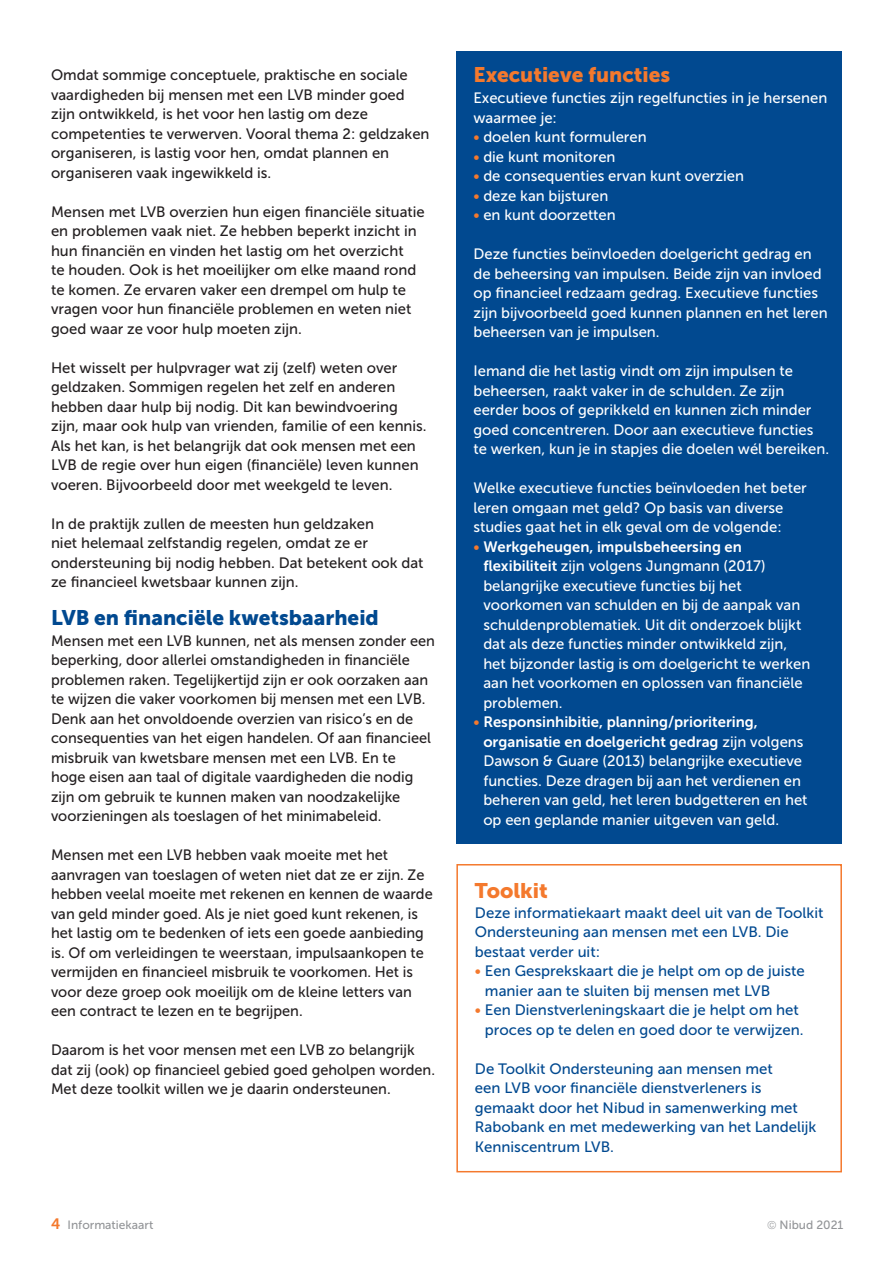
<style>
.page{position:relative;width:893px;height:1263px;background:#fff}
.page>*{position:absolute;margin:0;border:0;box-sizing:border-box;transform-origin:0 0}
.t1{font:21px "Museo Sans 900";color:#014990}
.t2{font:21px "Museo Sans 900";color:#f4792d}
.t3{font:15px/19.5px "Museo Sans 500";color:#231f20}
.t4{font:15px/19.5px "Museo Sans 500";color:#fff}
.t5{font:15px/19.5px "Museo Sans 500";color:#014990}
.t6{font:15px/19.5px "Museo Sans 700";color:#fff}
.t7{font:12px "Museo Sans 500";color:#939598}
.s1{color:#f4792d}
.s2{font-family:"Museo Sans 500";color:#f4792d}
.s3{font-family:"Museo Sans 700"}
.s4{font-family:"Museo Sans 500"}
.s5{font-family:"Museo Sans 700";font-size:15px;color:#f4792d}
</style>
<div class="page">
<div style="left:456px;top:51px;width:386px;height:793px;background:#014990"></div>
<div style="left:456px;top:864px;width:386px;height:308px;border:2px solid #f4792d"></div>
<p class="t3" style="left:51px;top:65px;width:380px">Omdat sommige conceptuele, praktische en sociale vaardigheden bij mensen met een LVB minder goed zijn ontwikkeld, is het voor hen lastig om deze competenties te verwerven. Vooral thema 2: geldzaken organiseren, is lastig voor hen, omdat plannen en organiseren vaak ingewikkeld is.</p>
<p class="t3" style="left:51px;top:202px;width:375px">Mensen met LVB overzien hun eigen financiële situatie en problemen vaak niet. Ze hebben beperkt inzicht in hun financiën en vinden het lastig om het overzicht<br>te houden. Ook is het moeilijker om elke maand rond te komen. Ze ervaren vaker een drempel om hulp te vragen voor hun financiële problemen en weten niet goed waar ze voor hulp moeten zijn.</p>
<p class="t3" style="left:51px;top:358px;width:377px">Het wisselt per hulpvrager wat zij (zelf) weten over geldzaken. Sommigen regelen het zelf en anderen hebben daar hulp bij nodig. Dit kan bewindvoering zijn, maar ook hulp van vrienden, familie of een kennis.<br>Als het kan, is het belangrijk dat ook mensen met een LVB de regie over hun eigen (financiële) leven kunnen voeren. Bijvoorbeeld door met weekgeld te leven.</p>
<p class="t3" style="left:51px;top:514px;width:374px">In de praktijk zullen de meesten hun geldzaken<br>niet helemaal zelfstandig regelen, omdat ze er ondersteuning bij nodig hebben. Dat betekent ook dat ze financieel kwetsbaar kunnen zijn.</p>
<h1 class="t1" style="left:51px;top:606px;width:329px">LVB en financiële kwetsbaarheid</h1>
<p class="t3" style="left:51px;top:631px;width:385px">Mensen met een LVB kunnen, net als mensen zonder een beperking, door allerlei omstandigheden in financiële problemen raken. Tegelijkertijd zijn er ook oorzaken aan te wijzen die vaker voorkomen bij mensen met een LVB.<br>Denk aan het onvoldoende overzien van risico’s en de consequenties van het eigen handelen. Of aan financieel misbruik van kwetsbare mensen met een LVB. En te<br>hoge eisen aan taal of digitale vaardigheden die nodig zijn om gebruik te kunnen maken van noodzakelijke voorzieningen als toeslagen of het minimabeleid.</p>
<p class="t3" style="left:51px;top:845px;width:383px">Mensen met een LVB hebben vaak moeite met het aanvragen van toeslagen of weten niet dat ze er zijn. Ze hebben veelal moeite met rekenen en kennen de waarde van geld minder goed. Als je niet goed kunt rekenen, is het lastig om te bedenken of iets een goede aanbieding is. Of om verleidingen te weerstaan, impulsaankopen te vermijden en financieel misbruik te voorkomen. Het is voor deze groep ook moeilijk om de kleine letters van een contract te lezen en te begrijpen.</p>
<p class="t3" style="left:51px;top:1040px;width:386px">Daarom is het voor mensen met een LVB zo belangrijk dat zij (ook) op financieel gebied goed geholpen worden.<br>Met deze toolkit willen we je daarin ondersteunen.</p>
<h1 class="t2" style="left:473px;top:63px;width:198px">Executieve functies</h1>
<p class="t4" style="left:473px;top:88px;width:355px">Executieve functies zijn regelfuncties in je hersenen waarmee je:</p>
<p class="t4" style="left:473px;top:127px;width:175px"><span class="s1">•</span> doelen kunt formuleren</p>
<p class="t4" style="left:473px;top:147px;width:144px"><span class="s1">•</span> die kunt monitoren</p>
<p class="t4" style="left:473px;top:166px;width:272px"><span class="s1">•</span> de consequenties ervan kunt overzien</p>
<p class="t4" style="left:473px;top:186px;width:137px"><span class="s1">•</span> deze kan bijsturen</p>
<p class="t4" style="left:473px;top:205px;width:144px"><span class="s1">•</span> en kunt doorzetten</p>
<p class="t4" style="left:473px;top:244px;width:356px">Deze functies beïnvloeden doelgericht gedrag en de beheersing van impulsen. Beide zijn van invloed op financieel redzaam gedrag. Executieve functies zijn bijvoorbeeld goed kunnen plannen en het leren beheersen van je impulsen.</p>
<p class="t4" style="left:473px;top:361px;width:357px">Iemand die het lastig vindt om zijn impulsen te beheersen, raakt vaker in de schulden. Ze zijn eerder boos of geprikkeld en kunnen zich minder goed concentreren. Door aan executieve functies te werken, kun je in stapjes die doelen wél bereiken.</p>
<p class="t4" style="left:473px;top:478px;width:335px">Welke executieve functies beïnvloeden het beter leren omgaan met geld? Op basis van diverse studies gaat het in elk geval om de volgende:</p>
<p class="t6" style="left:473px;top:537px;width:270px"><span class="s2">•</span> Werkgeheugen, impulsbeheersing en</p>
<p class="t4" style="left:483px;top:556px;width:328px"><span class="s3">flexibiliteit</span> zijn volgens Jungmann (2017) belangrijke executieve functies bij het voorkomen van schulden en bij de aanpak van schuldenproblematiek. Uit dit onderzoek blijkt dat als deze functies minder ontwikkeld zijn, het bijzonder lastig is om doelgericht te werken aan het voorkomen en oplossen van financiële problemen.</p>
<p class="t6" style="left:483px;top:712px;width:322px;text-indent:-10px"><span class="s2">•</span> Responsinhibitie, planning/prioritering, organisatie en doelgericht gedrag <span class="s4">zijn volgens</span></p>
<p class="t4" style="left:483px;top:751px;width:326px">Dawson &amp; Guare (2013) belangrijke executieve functies. Deze dragen bij aan het verdienen en beheren van geld, het leren budgetteren en het op een geplande manier uitgeven van geld.</p>
<h1 class="t2" style="left:475px;top:879px;width:74px">Toolkit</h1>
<p class="t5" style="left:475px;top:903px;width:350px">Deze informatiekaart maakt deel uit van de Toolkit<br>Ondersteuning aan mensen met een LVB. Die bestaat verder uit:</p>
<p class="t5" style="left:485px;top:961px;width:321px;text-indent:-10px"><span class="s1">•</span> Een Gesprekskaart die je helpt om op de juiste manier aan te sluiten bij mensen met LVB</p>
<p class="t5" style="left:485px;top:1000px;width:320px;text-indent:-10px"><span class="s1">•</span> Een Dienstverleningskaart die je helpt om het proces op te delen en goed door te verwijzen.</p>
<p class="t5" style="left:475px;top:1059px;width:343px">De Toolkit Ondersteuning aan mensen met<br>een LVB voor financiële dienstverleners is gemaakt door het Nibud in samenwerking met Rabobank en met medewerking van het Landelijk Kenniscentrum LVB.</p>
<p class="t7" style="left:51px;top:1218px;width:104px"><span class="s5">4</span> Informatiekaart</p>
<p class="t7" style="left:780px;top:1218px;width:65px">Nibud 2021</p>
</div>
